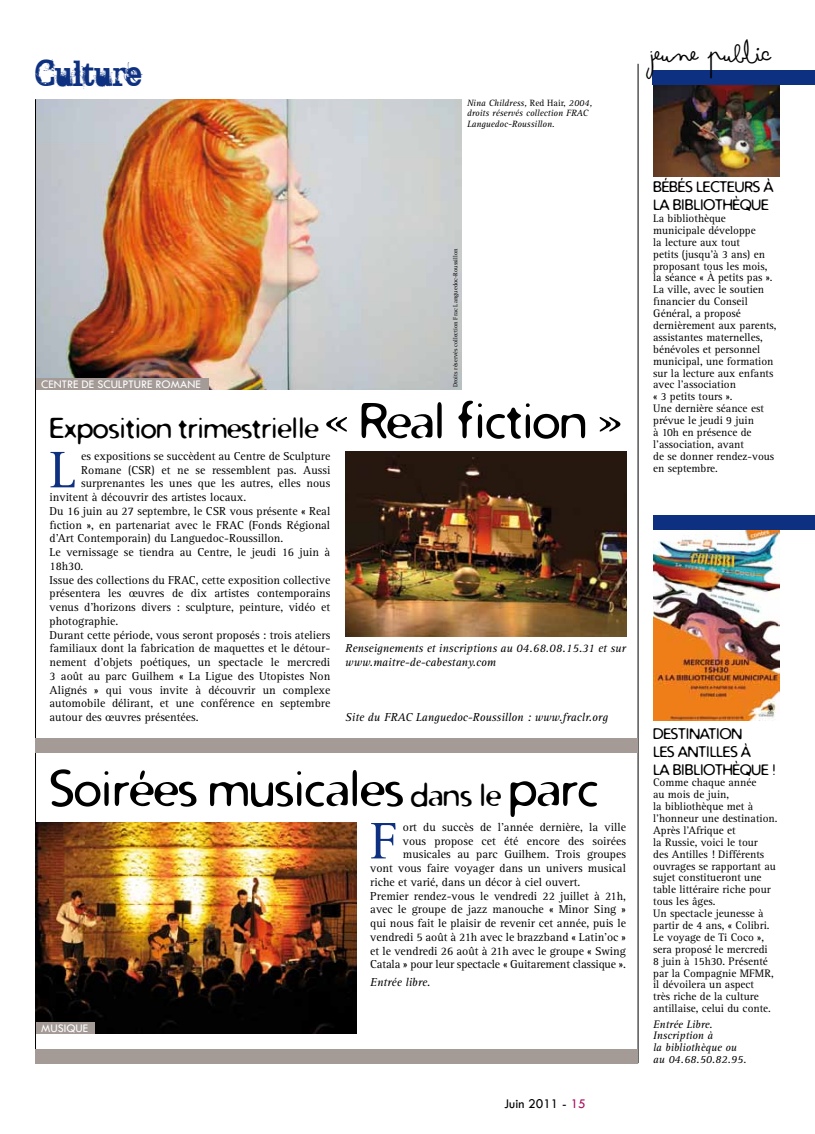
<style>
.page{position:relative;width:815px;height:1134px;background:#fff}
.page>*{position:absolute;margin:0;border:0;box-sizing:border-box;transform-origin:0 0}
.t1{font:53.12px "Rotis Serif";color:#0d3180}
.t2{font:50px "Distro";color:#000}
.t3{font:40px "Arsenale White";color:#000}
.t4{font:30px "BROKENGHOST";color:#0d3180}
.t5{font:28.75px "Distro";color:#000}
.t6{font:15px/18px "Distro";color:#000}
.t7{font:13.75px "Tw Cen";color:#000}
.t8{font:12px "Tw Cen";color:#fff}
.t9{font:11.88px "Rotis Serif";color:#000}
.t10{font:italic 11.88px/13.8px "Rotis Serif";color:#000}
.t11{font:11.25px/11.9px "Rotis Serif";color:#000}
.t12{font:italic 11.25px/11.9px "Rotis Serif";color:#000}
.t13{font:italic 9.38px/10.6px "Rotis Serif";color:#000}
.t14{font:6.25px "Rotis Serif";color:#000}
.s1{font-style:normal}
.s2{font-size:50px}
.s3{font-size:31.25px}
.s4{color:#a60d5b}
</style>
<div class="page">
<img style="left:653px;top:85px;width:127px;height:91px">
<hr style="left:638px;top:64px;width:1px;height:999px;background:#000">
<img style="left:36px;top:99px;width:426px;height:291px">
<div style="left:36px;top:378px;width:173px;height:12px;background:#a49b97"></div>
<hr style="left:35px;top:99px;width:1px;height:964px;background:#000">
<div style="left:652px;top:71px;width:163px;height:14px;background:#0d3180"></div>
<img style="left:653px;top:529px;width:127px;height:191px">
<div style="left:35px;top:1049px;width:603px;height:14px;background:#a49b97"></div>
<div style="left:653px;top:515px;width:162px;height:14px;background:#0d3180"></div>
<div style="left:35px;top:738px;width:603px;height:14px;background:#a49b97"></div>
<img style="left:35px;top:822px;width:321px;height:211px">
<div style="left:36px;top:1022px;width:58px;height:11px;background:#a49b97"></div>
<img style="left:345px;top:451px;width:281px;height:185px">
<h3 class="t4" style="left:36px;top:50px;width:108px">Culture</h3>
<p class="t8" style="left:41px;top:377px;width:161px">CENTRE DE SCULPTURE ROMANE</p>
<p class="t13" style="left:467px;top:98px;width:127px">Nina Childress, <span class="s1">Red Hair,</span> 2004, droits réservés collection FRAC<br>Languedoc-Roussillon.</p>
<p class="t14" style="left:452px;top:387px;width:140px;rotate:-90deg">Droits réservés collection Frac Languedoc-Roussillon</p>
<h3 class="t5" style="left:50px;top:410px;width:573px">Exposition trimestrielle <span class="s2">« Real fiction »</span></h3>
<h1 class="t1" style="left:50px;top:439px;width:28px">L</h1>
<p class="t9" style="left:81px;top:449px;width:251px">es expositions se succèdent au Centre de Sculpture</p>
<p class="t9" style="left:81px;top:463px;width:251px">Romane (CSR) et ne se ressemblent pas. Aussi</p>
<p class="t9" style="left:81px;top:477px;width:251px">surprenantes les unes que les autres, elles nous</p>
<p class="t9" style="left:50px;top:490px;width:198px">invitent à découvrir des artistes locaux.</p>
<p class="t9" style="left:50px;top:504px;width:282px">Du 16 juin au 27 septembre, le CSR vous présente « Real</p>
<p class="t9" style="left:50px;top:518px;width:282px">fiction », en partenariat avec le FRAC (Fonds Régional</p>
<p class="t9" style="left:50px;top:532px;width:235px">d’Art Contemporain) du Languedoc-Roussillon.</p>
<p class="t9" style="left:50px;top:545px;width:282px">Le vernissage se tiendra au Centre, le jeudi 16 juin à</p>
<p class="t9" style="left:50px;top:559px;width:35px">18h30.</p>
<p class="t9" style="left:50px;top:573px;width:282px">Issue des collections du FRAC, cette exposition collective</p>
<p class="t9" style="left:50px;top:587px;width:282px">présentera les œuvres de dix artistes contemporains</p>
<p class="t9" style="left:50px;top:600px;width:282px">venus d’horizons divers : sculpture, peinture, vidéo et</p>
<p class="t9" style="left:50px;top:614px;width:70px">photographie.</p>
<p class="t9" style="left:50px;top:628px;width:282px">Durant cette période, vous seront proposés : trois ateliers</p>
<p class="t9" style="left:50px;top:642px;width:282px">familiaux dont la fabrication de maquettes et le détour-</p>
<p class="t9" style="left:50px;top:655px;width:282px">nement d’objets poétiques, un spectacle le mercredi</p>
<p class="t9" style="left:50px;top:669px;width:282px">3 août au parc Guilhem « La Ligue des Utopistes Non</p>
<p class="t9" style="left:50px;top:683px;width:282px">Alignés » qui vous invite à découvrir un complexe</p>
<p class="t9" style="left:50px;top:697px;width:282px">automobile délirant, et une conférence en septembre</p>
<p class="t9" style="left:50px;top:710px;width:151px">autour des œuvres présentées.</p>
<p class="t10" style="left:345px;top:642px;width:282px">Renseignements et inscriptions au 04.68.08.15.31 et sur www.maitre-de-cabestany.com</p>
<p class="t10" style="left:345px;top:711px;width:264px">Site du FRAC Languedoc-Roussillon : www.fraclr.org</p>
<h2 class="t2" style="left:50px;top:757px;width:551px">Soirées musicales <span class="s3">dans le</span> parc</h2>
<p class="t8" style="left:41px;top:1021px;width:48px">MUSIQUE</p>
<h1 class="t1" style="left:370px;top:810px;width:29px">F</h1>
<p class="t9" style="left:403px;top:820px;width:225px">ort du succès de l’année dernière, la ville</p>
<p class="t9" style="left:403px;top:834px;width:225px">vous propose cet été encore des soirées</p>
<p class="t9" style="left:403px;top:848px;width:225px">musicales au parc Guilhem. Trois groupes</p>
<p class="t9" style="left:370px;top:861px;width:257px">vont vous faire voyager dans un univers musical</p>
<p class="t9" style="left:370px;top:875px;width:212px">riche et varié, dans un décor à ciel ouvert.</p>
<p class="t9" style="left:370px;top:889px;width:257px">Premier rendez-vous le vendredi 22 juillet à 21h,</p>
<p class="t9" style="left:370px;top:903px;width:257px">avec le groupe de jazz manouche « Minor Sing »</p>
<p class="t9" style="left:370px;top:916px;width:257px">qui nous fait le plaisir de revenir cet année, puis le</p>
<p class="t9" style="left:370px;top:930px;width:257px">vendredi 5 août à 21h avec le brazzband « Latin’oc »</p>
<p class="t9" style="left:370px;top:944px;width:257px">et le vendredi 26 août à 21h avec le groupe « Swing</p>
<p class="t9" style="left:370px;top:958px;width:257px">Catala » pour leur spectacle « Guitarement classique ».</p>
<p class="t10" style="left:370px;top:975px;width:62px">Entrée libre.</p>
<p class="t7" style="left:504px;top:1095px;width:83px">Juin 2011 - <span class="s4">15</span></p>
<h3 class="t3" style="left:652px;top:23px;width:121px">Jeune public</h3>
<p class="t6" style="left:653px;top:178px;width:18px">Bébés</p>
<p class="t6" style="left:696px;top:178px;width:16px">lecteurs</p>
<p class="t6" style="left:764px;top:178px;width:11px">à</p>
<p class="t6" style="left:653px;top:196px;width:90px">la bibliothèque</p>
<p class="t11" style="left:653px;top:213px;width:125px">La bibliothèque municipale développe<br>la lecture aux tout<br>petits (jusqu’à 3 ans) en proposant tous les mois, la séance « À petits pas ».<br>La ville, avec le soutien financier du Conseil<br>Général, a proposé dernièrement aux parents, assistantes maternelles, bénévoles et personnel municipal, une formation sur la lecture aux enfants avec l’association<br>« 3 petits tours ».<br>Une dernière séance est prévue le jeudi 9 juin<br>à 10h en présence de l’association, avant<br>de se donner rendez-vous en septembre.</p>
<p class="t6" style="left:653px;top:724px;width:99px">Destination<br>les Anti lles à la bibliothèque</p>
<p class="t6" style="left:772px;top:760px;width:5px">!</p>
<p class="t11" style="left:653px;top:777px;width:126px">Comme chaque année<br>au mois de juin,<br>la bibliothèque met à l’honneur une destination.<br>Après l’Afrique et<br>la Russie, voici le tour<br>des Antilles ! Différents ouvrages se rapportant au sujet constitueront une table littéraire riche pour tous les âges.<br>Un spectacle jeunesse à partir de 4 ans, « Colibri.<br>Le voyage de Ti Coco », sera proposé le mercredi<br>8 juin à 15h30. Présenté par la Compagnie MFMR, il dévoilera un aspect<br>très riche de la culture antillaise, celui du conte.</p>
<p class="t12" style="left:653px;top:1018px;width:95px">Entrée Libre.<br>Inscription à<br>la bibliothèque ou au 04.68.50.82.95.</p>
</div>
